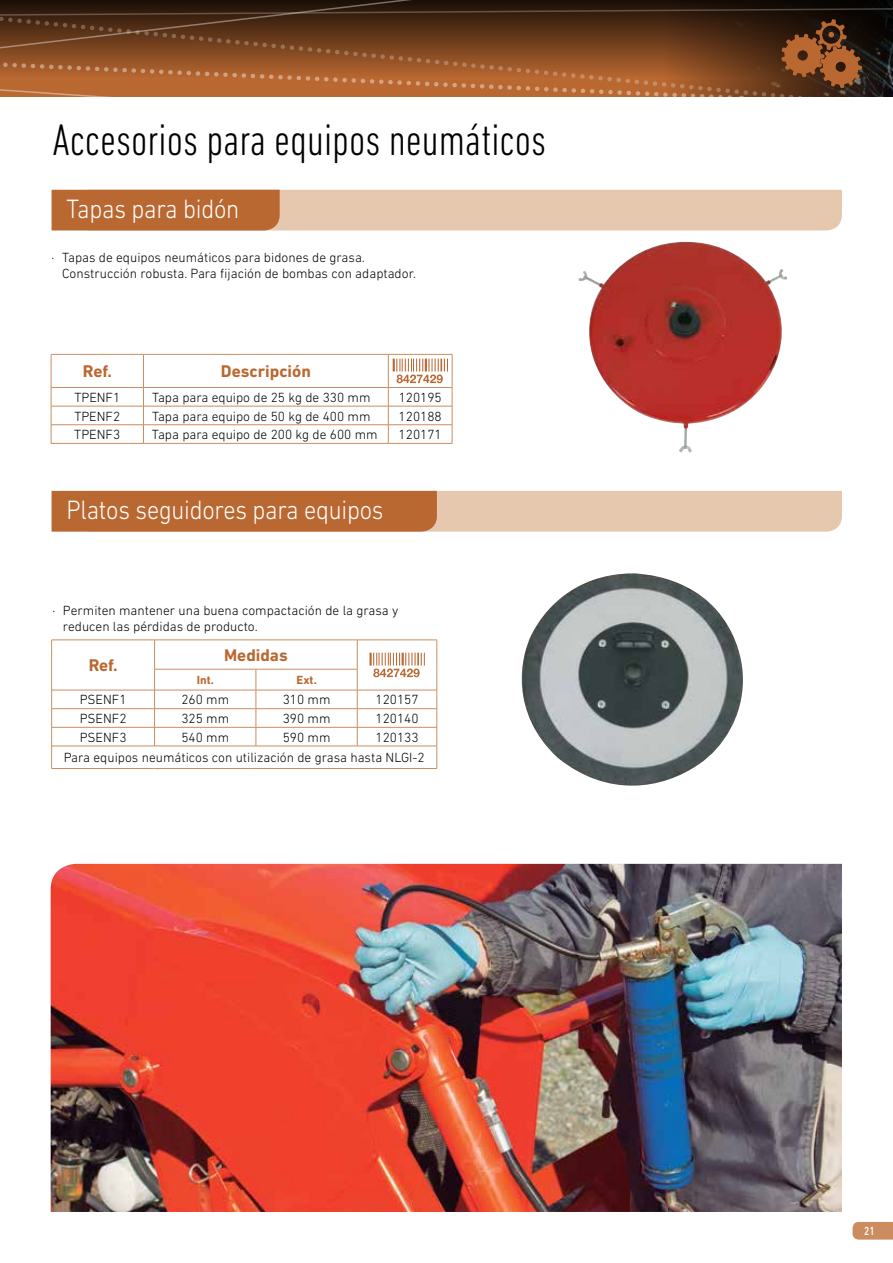
<style>
.page{position:relative;width:893px;height:1263px;background:#fff}
.page>*{position:absolute;margin:0;border:0;box-sizing:border-box;transform-origin:0 0}
.t1{font:300 condensed 45px "DIN Next LT Pro";color:#000}
.t2{font:300 27px "DIN Next LT Pro";letter-spacing:-.01em;color:#fff;scale:.9 1}
.t3{font:700 17.25px "DIN Next LT Pro";color:#ba6831}
.t4{font:300 13.5px/16.2px "DIN Next LT Pro";color:#000}
.t5{font:700 12px "DIN Next LT Pro";color:#ba6831}
.t6{font:500 12px "DIN Next LT Pro";color:#fff;scale:.8 1}
</style>
<div class="page">
<svg style="left:853px;top:1222px;width:40px;height:17px"></svg>
<svg style="left:516px;top:0;width:300px;height:7px;background:#1a0e06"></svg>
<div style="left:0;top:0;width:516px;height:7px;background:#201108"></div>
<svg style="left:0;top:7px;width:893px;height:90px;background:#764422"></svg>
<svg style="left:52px;top:190px;width:790px;height:40px;background:#d9ac8a"></svg>
<svg style="left:52px;top:491px;width:790px;height:41px;background:#d09a72"></svg>
<hr style="left:51px;top:443px;width:93px;height:1px;background:#cb8d5f">
<hr style="left:144px;top:443px;width:244px;height:1px;background:#cb8d5f">
<hr style="left:388px;top:443px;width:64px;height:1px;background:#cb8d5f">
<svg style="left:51px;top:354px;width:402px;height:89px"></svg>
<svg style="left:52px;top:641px;width:385px;height:127px"></svg>
<hr style="left:52px;top:708px;width:103px;height:1px;background:#cb8d5f">
<hr style="left:155px;top:708px;width:101px;height:1px;background:#cb8d5f">
<hr style="left:256px;top:708px;width:101px;height:1px;background:#cb8d5f">
<hr style="left:357px;top:708px;width:80px;height:1px;background:#cb8d5f">
<hr style="left:52px;top:727px;width:103px;height:1px;background:#cb8d5f">
<hr style="left:155px;top:727px;width:101px;height:1px;background:#cb8d5f">
<hr style="left:256px;top:727px;width:101px;height:1px;background:#cb8d5f">
<hr style="left:357px;top:727px;width:80px;height:1px;background:#cb8d5f">
<svg style="left:154px;top:641px;width:1px;height:105px"></svg>
<svg style="left:256px;top:670px;width:1px;height:76px"></svg>
<svg style="left:357px;top:641px;width:1px;height:105px"></svg>
<hr style="left:154px;top:669px;width:102px;height:1px;background:#cb8d5f">
<hr style="left:256px;top:669px;width:101px;height:1px;background:#cb8d5f">
<hr style="left:52px;top:690px;width:103px;height:1px;background:#cb8d5f">
<hr style="left:155px;top:690px;width:101px;height:1px;background:#cb8d5f">
<hr style="left:256px;top:690px;width:101px;height:1px;background:#cb8d5f">
<hr style="left:357px;top:690px;width:80px;height:1px;background:#cb8d5f">
<hr style="left:52px;top:640px;width:103px;height:1px;background:#cb8d5f">
<hr style="left:155px;top:640px;width:101px;height:1px;background:#cb8d5f">
<hr style="left:256px;top:640px;width:101px;height:1px;background:#cb8d5f">
<hr style="left:357px;top:640px;width:80px;height:1px;background:#cb8d5f">
<hr style="left:52px;top:746px;width:103px;height:1px;background:#cb8d5f">
<svg style="left:51px;top:640px;width:1px;height:128px"></svg>
<hr style="left:155px;top:746px;width:101px;height:1px;background:#cb8d5f">
<hr style="left:256px;top:746px;width:101px;height:1px;background:#cb8d5f">
<hr style="left:357px;top:746px;width:80px;height:1px;background:#cb8d5f">
<svg style="left:437px;top:640px;width:1px;height:128px"></svg>
<hr style="left:52px;top:768px;width:103px;height:1px;background:#cb8d5f">
<hr style="left:155px;top:768px;width:101px;height:1px;background:#cb8d5f">
<hr style="left:256px;top:768px;width:101px;height:1px;background:#cb8d5f">
<hr style="left:357px;top:768px;width:80px;height:1px;background:#cb8d5f">
<svg style="left:369px;top:653px;width:56px;height:24px"></svg>
<img style="left:579px;top:242px;width:208px;height:211px">
<img style="left:521px;top:573px;width:222px;height:213px">
<img style="left:51px;top:864px;width:791px;height:348px">
<h1 class="t1" style="left:52px;top:115px;width:495px">Accesorios para equipos neumáticos</h1>
<h2 class="t2" style="left:67px;top:193px;width:193px">Tapas para bidón</h2>
<p class="t4" style="left:62px;top:249px;width:355px;text-indent:-11px">· Tapas de equipos neumáticos para bidones de grasa.<br>Construcción robusta. Para fijación de bombas con adaptador.</p>
<p class="t3" style="left:83px;top:361px;width:31px">Ref.</p>
<p class="t3" style="left:221px;top:361px;width:91px">Descripción</p>
<p class="t4" style="left:74px;top:389px;width:47px">TPENF1</p>
<p class="t4" style="left:152px;top:389px;width:220px">Tapa para equipo de 25 kg de 330 mm</p>
<p class="t4" style="left:399px;top:389px;width:45px">120195</p>
<p class="t4" style="left:74px;top:408px;width:47px">TPENF2</p>
<p class="t4" style="left:152px;top:408px;width:220px">Tapa para equipo de 50 kg de 400 mm</p>
<p class="t4" style="left:399px;top:408px;width:45px">120188</p>
<p class="t4" style="left:74px;top:426px;width:47px">TPENF3</p>
<p class="t4" style="left:152px;top:426px;width:227px">Tapa para equipo de 200 kg de 600 mm</p>
<p class="t4" style="left:399px;top:426px;width:45px">120171</p>
<h2 class="t2" style="left:67px;top:494px;width:354px">Platos seguidores para equipos</h2>
<p class="t4" style="left:63px;top:602px;width:337px;text-indent:-11px">· Permiten mantener una buena compactación de la grasa y reducen las pérdidas de producto.</p>
<p class="t3" style="left:89px;top:655px;width:31px">Ref.</p>
<p class="t3" style="left:224px;top:645px;width:65px">Medidas</p>
<p class="t5" style="left:197px;top:673px;width:19px">Int.</p>
<p class="t5" style="left:297px;top:673px;width:22px">Ext.</p>
<p class="t4" style="left:80px;top:692px;width:48px">PSENF1</p>
<p class="t4" style="left:181px;top:692px;width:49px">260 mm</p>
<p class="t4" style="left:283px;top:692px;width:49px">310 mm</p>
<p class="t4" style="left:375px;top:692px;width:45px">120157</p>
<p class="t4" style="left:80px;top:710px;width:48px">PSENF2</p>
<p class="t4" style="left:181px;top:710px;width:49px">325 mm</p>
<p class="t4" style="left:283px;top:710px;width:49px">390 mm</p>
<p class="t4" style="left:375px;top:710px;width:45px">120140</p>
<p class="t4" style="left:80px;top:729px;width:48px">PSENF3</p>
<p class="t4" style="left:181px;top:729px;width:49px">540 mm</p>
<p class="t4" style="left:283px;top:729px;width:49px">590 mm</p>
<p class="t4" style="left:64px;top:727px;width:363px;line-height:20.5px;text-indent:312px">120133<br>Para equipos neumáticos con utilización de grasa hasta NLGI-2</p>
<p class="t6" style="left:864px;top:1223px;width:15px">21</p>
</div>
